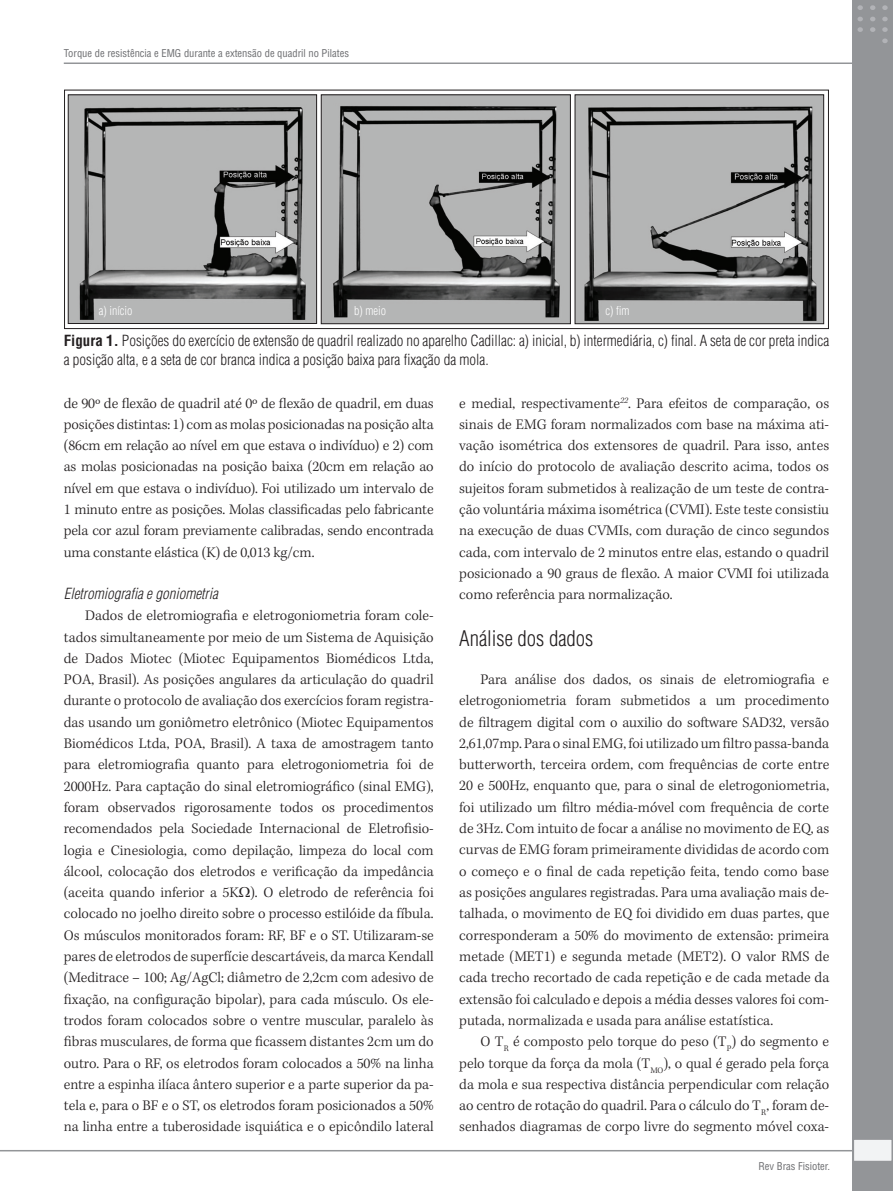
<style>
.page{position:relative;width:893px;height:1191px;background:#fff}
.page>*{position:absolute;margin:0;border:0;box-sizing:border-box;transform-origin:0 0}
.z04_1_Sub2{font:300 condensed 21px "Helvetica LT Std";color:#231f20}
.z05_0_texto_txt{font:300 15px/21.3px "Kepler Std";color:#231f20;text-align:justify}
.z07_0_tabela-img_tit{font:300 condensed 15px/19.5px "Helvetica LT Std";color:#231f20}
.z04_2_Sub3{font:italic 300 condensed 15px "Helvetica LT Std";color:#231f20}
.z07_4_tabela_legenda{font:300 condensed 12px "Helvetica LT Std";color:#fff}
.z06_2_cabecalho{font:condensed 10.5px "Helvetica LT Std";color:#6c6d70}
.s1{font-weight:700}
</style>
<div class="page">
<img style="left:70px;top:97px;width:245px;height:225px">
<div style="left:68px;top:95px;width:249px;height:229px;border:1px solid #231f20"></div>
<img style="left:323px;top:97px;width:246px;height:225px">
<div style="left:321px;top:95px;width:250px;height:229px;border:1px solid #231f20"></div>
<img style="left:577px;top:97px;width:245px;height:225px">
<div style="left:575px;top:95px;width:249px;height:229px;border:1px solid #231f20"></div>
<div style="left:64px;top:90px;width:765px;height:239px;border:1px solid #231f20"></div>
<hr style="left:0;top:1150px;width:879px;height:1px;background:#939598">
<hr style="left:64px;top:62px;width:810px;height:2px;background:#939598">
<div style="left:853px;top:0;width:40px;height:1191px;background:#939598"></div>
<svg style="left:857px;top:27px;width:6px;height:5px"></svg>
<svg style="left:857px;top:17px;width:6px;height:4px"></svg>
<svg style="left:857px;top:5px;width:6px;height:5px"></svg>
<svg style="left:870px;top:27px;width:5px;height:5px"></svg>
<svg style="left:870px;top:17px;width:5px;height:4px"></svg>
<svg style="left:870px;top:5px;width:5px;height:5px"></svg>
<svg style="left:882px;top:27px;width:6px;height:5px"></svg>
<svg style="left:882px;top:38px;width:6px;height:5px"></svg>
<svg style="left:882px;top:17px;width:6px;height:4px"></svg>
<svg style="left:882px;top:5px;width:6px;height:5px"></svg>
<div style="left:853px;top:1139px;width:39px;height:22px;background:#f2f3f4"></div>
<div style="left:853px;top:1138px;width:40px;height:24px;border:2px solid #939598"></div>
<p class="z06_2_cabecalho" style="left:64px;top:46px;width:287px">Torque de resistência e EMG durante a extensão de quadril no Pilates</p>
<p class="z07_4_tabela_legenda" style="left:99px;top:303px;width:35px">a) início</p>
<p class="z07_4_tabela_legenda" style="left:354px;top:303px;width:33px">b) meio</p>
<p class="z07_4_tabela_legenda" style="left:605px;top:303px;width:25px">c) fim</p>
<p class="z07_0_tabela-img_tit" style="left:64px;top:330px;width:767px"><span class="s1">Figura 1.</span> Posições do exercício de extensão de quadril realizado no aparelho Cadillac: a) inicial, b) intermediária, c) final. A seta de cor preta indica a posição alta, e a seta de cor branca indica a posição baixa para fixação da mola.</p>
<p class="z05_0_texto_txt" style="left:64px;top:393px;width:372px">de 90º de flexão de quadril até 0º de flexão de quadril, em duas posições distintas: 1) com as molas posicionadas na posição alta (86cm em relação ao nível em que estava o indivíduo) e 2) com as molas posicionadas na posição baixa (20cm em relação ao nível em que estava o indivíduo). Foi utilizado um intervalo de 1 minuto entre as posições. Molas classificadas pelo fabricante pela cor azul foram previamente calibradas, sendo encontrada uma constante elástica (K) de 0,013 kg/cm.</p>
<p class="z04_2_Sub3" style="left:64px;top:584px;width:156px">Eletromiografia e goniometria</p>
<p class="z05_0_texto_txt" style="left:64px;top:605px;width:371px;text-indent:21px">Dados de eletromiografia e eletrogoniometria foram cole&shy;tados simultaneamente por meio de um Sistema de Aquisição de Dados Miotec (Miotec Equipamentos Biomédicos Ltda, POA, Brasil). As posições angulares da articulação do quadril durante o protocolo de avaliação dos exercícios foram registra&shy;das usando um goniômetro eletrônico (Miotec Equipamentos Biomédicos Ltda, POA, Brasil). A taxa de amostragem tanto para eletromiografia quanto para eletrogoniometria foi de 2000Hz. Para captação do sinal eletromiográfico (sinal EMG), foram observados rigorosamente todos os procedimentos recomendados pela Sociedade Internacional de Eletrofisio&shy;logia e Cinesiologia, como depilação, limpeza do local com álcool, colocação dos eletrodos e verificação da impedância (aceita quando inferior a 5K ). O eletrodo de referência foi colocado no joelho direito sobre o processo estilóide da fíbula.<br>Os músculos monitorados foram: RF, BF e o ST. Utilizaram-se pares de eletrodos de superfície descartáveis, da marca Kendall (Meditrace – 100; Ag/AgCl; diâmetro de 2,2cm com adesivo de fixação, na configuração bipolar), para cada músculo. Os ele&shy;trodos foram colocados sobre o ventre muscular, paralelo às fibras musculares, de forma que ficassem distantes 2cm um do outro. Para o RF, os eletrodos foram colocados a 50% na linha entre a espinha ilíaca ântero superior e a parte superior da pa&shy;tela e, para o BF e o ST, os eletrodos foram posicionados a 50% na linha entre a tuberosidade isquiática e o epicôndilo lateral</p>
<p class="z05_0_texto_txt" style="left:459px;top:393px;width:371px">e medial, respectivamente<sup>22</sup>. Para efeitos de comparação, os sinais de EMG foram normalizados com base na máxima ati&shy;vação isométrica dos extensores de quadril. Para isso, antes do início do protocolo de avaliação descrito acima, todos os sujeitos foram submetidos à realização de um teste de contra&shy;ção voluntária máxima isométrica (CVMI). Este teste consistiu na execução de duas CVMIs, com duração de cinco segundos cada, com intervalo de 2 minutos entre elas, estando o quadril posicionado a 90 graus de flexão. A maior CVMI foi utilizada como referência para normalização.</p>
<p class="z04_1_Sub2" style="left:459px;top:625px;width:136px">Análise dos dados</p>
<p class="z05_0_texto_txt" style="left:459px;top:669px;width:371px;text-indent:21px">Para análise dos dados, os sinais de eletromiografia e eletrogoniometria foram submetidos a um procedimento de filtragem digital com o auxilio do software SAD32, versão 2,61,07mp. Para o sinal EMG, foi utilizado um filtro passa-banda butterworth, terceira ordem, com frequências de corte entre 20 e 500Hz, enquanto que, para o sinal de eletrogoniometria, foi utilizado um filtro média-móvel com frequência de corte de 3Hz. Com intuito de focar a análise no movimento de EQ, as curvas de EMG foram primeiramente divididas de acordo com o começo e o final de cada repetição feita, tendo como base as posições angulares registradas. Para uma avaliação mais de&shy;talhada, o movimento de EQ foi dividido em duas partes, que corresponderam a 50% do movimento de extensão: primeira metade (MET1) e segunda metade (MET2). O valor RMS de cada trecho recortado de cada repetição e de cada metade da extensão foi calculado e depois a média desses valores foi com&shy;putada, normalizada e usada para análise estatística.</p>
<p class="z05_0_texto_txt" style="left:459px;top:1031px;width:371px;text-indent:21px">O T<sub>R</sub> é composto pelo torque do peso (T<sub>P</sub>) do segmento e pelo torque da força da mola (T<sub>MO</sub>), o qual é gerado pela força da mola e sua respectiva distância perpendicular com relação ao centro de rotação do quadril. Para o cálculo do T<sub>R</sub>, foram de&shy;senhados diagramas de corpo livre do segmento móvel coxa-</p>
<p class="z06_2_cabecalho" style="left:758px;top:1160px;width:73px">Rev Bras Fisioter.</p>
</div>
